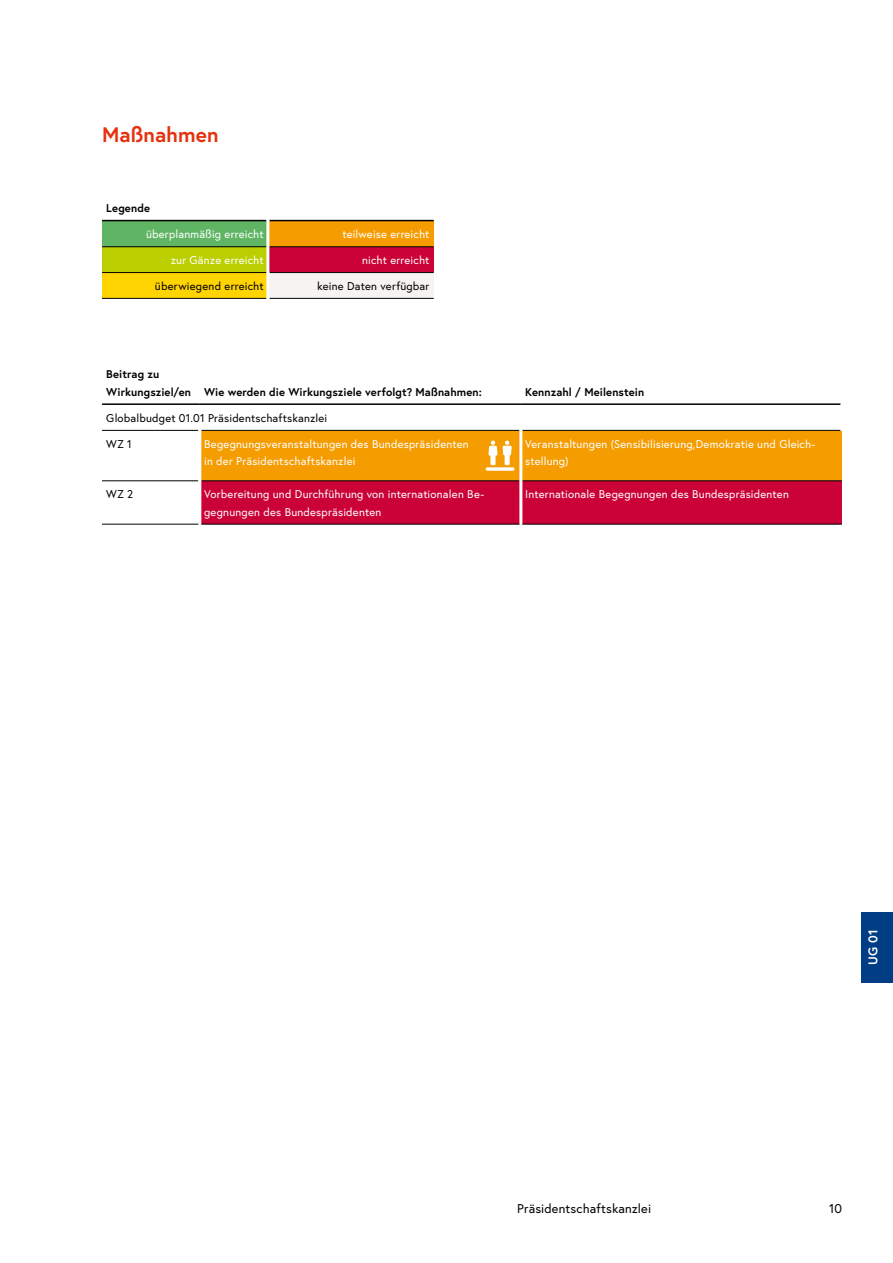
<style>
.page{position:relative;width:893px;height:1263px;background:#fff}
.page>*{position:absolute;margin:0;border:0;box-sizing:border-box;transform-origin:0 0}
.h2_ohne_Nummerierung{font:700 21px "Europa Austria";letter-spacing:.005em;color:#e5310e}
.t1{font:12.75px "Europa Austria";letter-spacing:.01em;color:#000}
.t2{font:700 12.75px "Europa Austria";color:#fff}
.td_teilweise_erreicht{font:11.25px/17.5px "Europa Austria";letter-spacing:.015em;color:#fff}
.td_nicht_erreicht{font:11.25px/17.5px "Europa Austria";letter-spacing:.02em;color:#fff}
.th_Tabellenkopf{font:700 11.25px/17.5px "Europa Austria";letter-spacing:.01em;color:#000}
.td_Tabellentext{font:11.25px "Europa Austria";letter-spacing:.015em;color:#000}
.td_überwiegend_erreicht{font:11.25px "Europa Austria";letter-spacing:.02em;color:#000}
.td_überplanmäßig_erreicht{font:11.25px "Europa Austria";letter-spacing:.02em;color:#fff}
.td_zur_gänze_erreicht{font:11.25px "Europa Austria";letter-spacing:.015em;color:#fff}
</style>
<div class="page">
<div style="left:102px;top:221px;width:166px;height:26px;background:#5fb564"></div>
<div style="left:268px;top:221px;width:166px;height:26px;background:#f59c00"></div>
<div style="left:102px;top:247px;width:166px;height:26px;background:#bbcf00"></div>
<div style="left:268px;top:247px;width:166px;height:26px;background:#ca0237"></div>
<div style="left:102px;top:273px;width:166px;height:25px;background:#ffd400"></div>
<div style="left:268px;top:273px;width:166px;height:25px;background:#f6f4f0"></div>
<hr style="left:102px;top:246px;width:164px;height:1px;background:#000">
<hr style="left:269px;top:246px;width:165px;height:1px;background:#000">
<hr style="left:102px;top:272px;width:164px;height:1px;background:#000">
<hr style="left:269px;top:272px;width:165px;height:1px;background:#000">
<hr style="left:102px;top:298px;width:164px;height:1px;background:#000">
<hr style="left:269px;top:298px;width:165px;height:1px;background:#000">
<hr style="left:102px;top:220px;width:164px;height:1px;background:#000">
<hr style="left:269px;top:220px;width:165px;height:1px;background:#000">
<hr style="left:266px;top:220px;width:3px;height:27px;background:#fff">
<hr style="left:266px;top:247px;width:3px;height:26px;background:#fff">
<hr style="left:266px;top:273px;width:3px;height:26px;background:#fff">
<hr style="left:102px;top:430px;width:96px;height:1px;background:#000">
<hr style="left:102px;top:480px;width:96px;height:1px;background:#000">
<hr style="left:102px;top:524px;width:96px;height:1px;background:#000">
<hr style="left:201px;top:524px;width:318px;height:1px;background:#000">
<hr style="left:522px;top:524px;width:320px;height:1px;background:#000">
<hr style="left:102px;top:403px;width:98px;height:2px;background:#000">
<hr style="left:200px;top:403px;width:321px;height:2px;background:#000">
<hr style="left:521px;top:403px;width:319px;height:2px;background:#000">
<svg style="left:200px;top:430px;width:642px;height:94px;background:#dc551c"></svg>
<div style="left:861px;top:912px;width:32px;height:70px;background:#003d84"></div>
<h2 class="h2_ohne_Nummerierung" style="left:102px;top:121px;width:118px">Maßnahmen</h2>
<p class="th_Tabellenkopf" style="left:106px;top:199px;width:45px">Legende</p>
<p class="td_überplanmäßig_erreicht" style="left:146px;top:227px;width:119px">überplanmäßig erreicht</p>
<p class="td_teilweise_erreicht" style="left:342px;top:225px;width:89px">teilweise erreicht</p>
<p class="td_zur_gänze_erreicht" style="left:171px;top:253px;width:94px">zur Gänze erreicht</p>
<p class="td_nicht_erreicht" style="left:362px;top:251px;width:69px">nicht erreicht</p>
<p class="td_überwiegend_erreicht" style="left:155px;top:279px;width:110px">überwiegend erreicht</p>
<p class="td_überwiegend_erreicht" style="left:317px;top:279px;width:114px">keine Daten verfügbar</p>
<p class="th_Tabellenkopf" style="left:106px;top:365px;width:86px">Beitrag zu<br>Wirkungsziel/en</p>
<p class="th_Tabellenkopf" style="left:204px;top:383px;width:279px">Wie werden die Wirkungsziele verfolgt? Maßnahmen:</p>
<p class="th_Tabellenkopf" style="left:525px;top:383px;width:121px">Kennzahl / Meilenstein</p>
<p class="td_Tabellentext" style="left:106px;top:411px;width:222px">Globalbudget 01.01 Präsidentschaftskanzlei</p>
<p class="td_Tabellentext" style="left:106px;top:436px;width:27px">WZ 1</p>
<p class="td_teilweise_erreicht" style="left:204px;top:435px;width:266px">Begegnungsveranstaltungen des Bundespräsidenten in der Präsidentschaftskanzlei</p>
<p class="td_teilweise_erreicht" style="left:525px;top:435px;width:292px">Veranstaltungen (Sensibilisierung,Demokratie und Gleich&shy;stellung)</p>
<p class="td_Tabellentext" style="left:106px;top:487px;width:28px">WZ 2</p>
<p class="td_nicht_erreicht" style="left:204px;top:485px;width:281px">Vorbereitung und Durchführung von internationalen Be&shy;gegnungen des Bundespräsidenten</p>
<p class="td_nicht_erreicht" style="left:525px;top:485px;width:265px">Internationale Begegnungen des Bundespräsidenten</p>
<p class="t2" style="left:864px;top:965px;width:37px;rotate:-90deg">UG 01</p>
<p class="t1" style="left:517px;top:1200px;width:135px">Präsidentschaftskanzlei</p>
<p class="t1" style="left:829px;top:1200px;width:14px">10</p>
</div>
